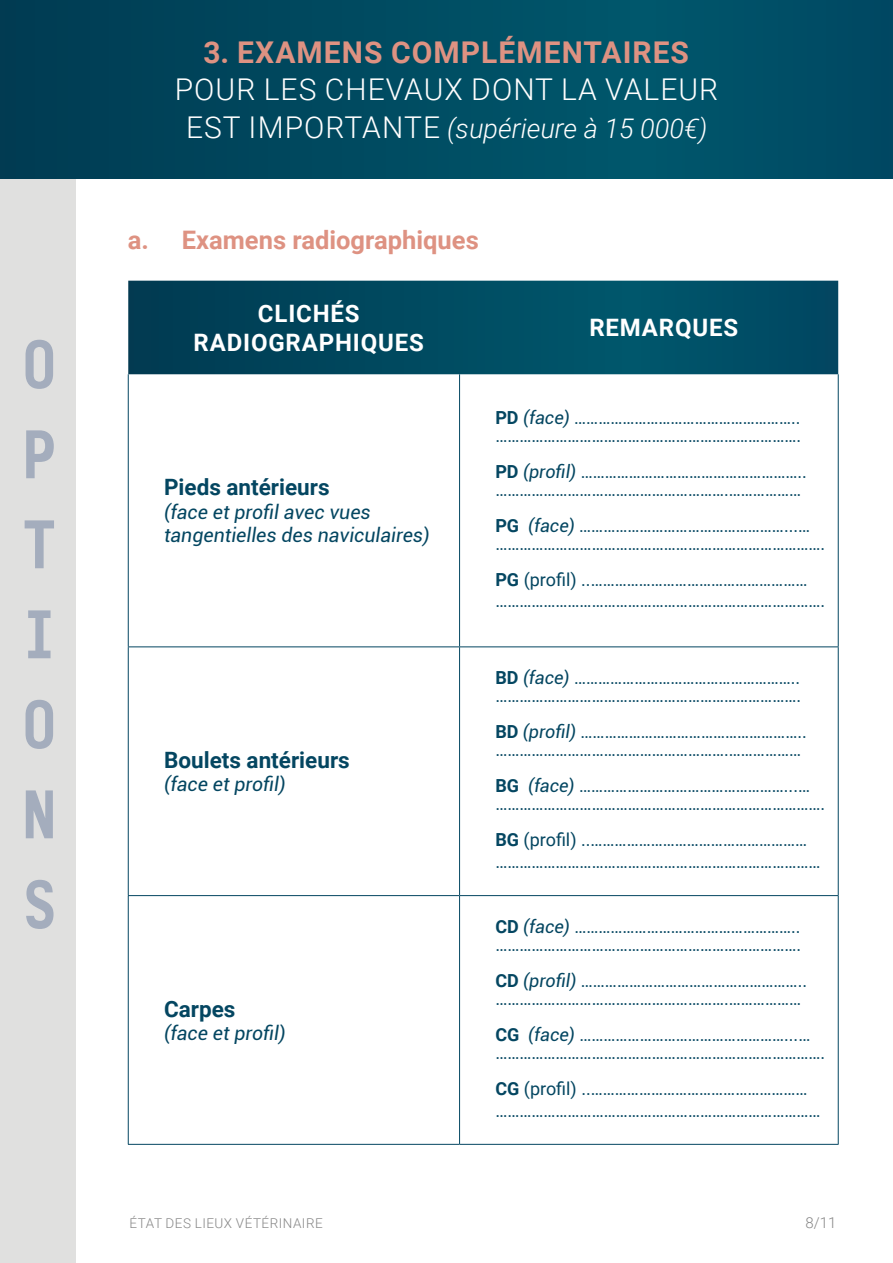
<style>
.page{position:relative;width:893px;height:1263px;background:#fff}
.page>*{position:absolute;margin:0;border:0;box-sizing:border-box;transform-origin:0 0}
.t1{font:66px "Monofonto";color:#a4adbd}
.t2{font:300 30px/37.5px "Roboto";letter-spacing:.035em;color:#fff;text-align:center}
.t3{font:italic 300 27px "Roboto";color:#fff}
.t4{font:700 25.5px "Roboto";color:#de9282}
.t5{font:700 24px/28.8px "Roboto";letter-spacing:.035em;color:#fff;text-align:center}
.t6{font:700 22.5px "Roboto";color:#044661}
.t7{font:italic 19.5px/23.4px "Roboto";color:#044661}
.t8{font:18px/18px "Roboto";color:#044661}
.t9{font:300 15px "Roboto";color:#878787}
.t10{font:300 13.5px "Roboto";letter-spacing:.035em;color:#878787}
.s1{font-weight:700;color:#de9282}
.s2{font-style:normal;font-size:30px}
.s3{font-weight:700}
.s4{font-style:italic}
</style>
<div class="page">
<div style="left:0;top:126px;width:76px;height:1137px;background:#e0e0df"></div>
<div style="left:0;top:0;width:893px;height:179px;background:linear-gradient(to right,#004056,#00556c)"></div>
<svg style="left:128px;top:281px;width:710px;height:93px;background:#004a60"></svg>
<hr style="left:838px;top:374px;width:1px;height:272px;background:#044661">
<hr style="left:460px;top:646px;width:379px;height:1px;background:#044661">
<hr style="left:838px;top:647px;width:1px;height:248px;background:#044661">
<hr style="left:460px;top:895px;width:379px;height:1px;background:#044661">
<hr style="left:838px;top:896px;width:1px;height:248px;background:#044661">
<hr style="left:460px;top:1144px;width:379px;height:1px;background:#044661">
<hr style="left:128px;top:374px;width:1px;height:272px;background:#044661">
<hr style="left:459px;top:374px;width:1px;height:272px;background:#044661">
<hr style="left:128px;top:646px;width:332px;height:1px;background:#044661">
<hr style="left:128px;top:647px;width:1px;height:248px;background:#044661">
<hr style="left:459px;top:647px;width:1px;height:248px;background:#044661">
<hr style="left:128px;top:895px;width:332px;height:1px;background:#044661">
<hr style="left:128px;top:896px;width:1px;height:248px;background:#044661">
<hr style="left:459px;top:896px;width:1px;height:248px;background:#044661">
<hr style="left:128px;top:1144px;width:332px;height:1px;background:#044661">
<p class="t1" style="left:23px;top:325px;width:35px">O</p>
<p class="t1" style="left:23px;top:415px;width:35px">P</p>
<p class="t1" style="left:23px;top:505px;width:35px">T</p>
<p class="t1" style="left:23px;top:595px;width:35px">I</p>
<p class="t1" style="left:23px;top:685px;width:35px">O</p>
<p class="t1" style="left:23px;top:775px;width:35px">N</p>
<p class="t1" style="left:23px;top:865px;width:35px">S</p>
<p class="t2" style="left:175px;top:32px;width:545px"><span class="s1">3. EXAMENS COMPLÉMENTAIRES<br></span>POUR LES CHEVAUX DONT LA VALEUR</p>
<p class="t3" style="left:186px;top:109px;width:523px"><span class="s2">EST IMPORTANTE</span> (supérieure à 15 000€)</p>
<p class="t4" style="left:128px;top:222px;width:352px">a. Examens radiographiques</p>
<p class="t5" style="left:194px;top:298px;width:232px">CLICHÉS<br>RADIOGRAPHIQUES</p>
<p class="t5" style="left:589px;top:313px;width:150px">REMARQUES</p>
<p class="t6" style="left:164px;top:472px;width:167px">Pieds antérieurs</p>
<p class="t7" style="left:164px;top:499px;width:267px">(face et profil avec vues tangentielles des naviculaires)</p>
<p class="t8" style="left:495px;top:407px;width:307px"><span class="s3">PD</span> <span class="s4">(face)</span> ……………………………………………….. ………………………………………………………………….</p>
<p class="t8" style="left:495px;top:461px;width:313px"><span class="s3">PD</span> <span class="s4">(profil)</span> ………………………………………………..</p>
<p class="t8" style="left:495px;top:479px;width:307px">………………………………………………….………………</p>
<p class="t8" style="left:495px;top:515px;width:316px"><span class="s3">PG</span> <span class="s4">(face)</span> ……………………………………………...…</p>
<p class="t8" style="left:495px;top:533px;width:331px">……………………………………………………………………….</p>
<p class="t8" style="left:495px;top:569px;width:314px"><span class="s3">PG</span> (profil) ..………………………………………………</p>
<p class="t8" style="left:495px;top:591px;width:331px">……………………………………………………………………….</p>
<p class="t6" style="left:164px;top:744px;width:187px">Boulets antérieurs</p>
<p class="t7" style="left:164px;top:772px;width:123px">(face et profil)</p>
<p class="t6" style="left:164px;top:993px;width:73px">Carpes</p>
<p class="t7" style="left:164px;top:1021px;width:123px">(face et profil)</p>
<p class="t8" style="left:495px;top:668px;width:307px"><span class="s3">BD</span> <span class="s4">(face)</span> ……………………………………………….. ………………………………………………………………….</p>
<p class="t8" style="left:495px;top:722px;width:313px"><span class="s3">BD</span> <span class="s4">(profil)</span> ………………………………………………..</p>
<p class="t8" style="left:495px;top:740px;width:307px">………………………………………………….………………</p>
<p class="t8" style="left:495px;top:776px;width:316px"><span class="s3">BG</span> <span class="s4">(face)</span> ……………………………………………...…</p>
<p class="t8" style="left:495px;top:794px;width:331px">……………………………………………………………………….</p>
<p class="t8" style="left:495px;top:830px;width:313px"><span class="s3">BG</span> (profil) ..………………………………………………</p>
<p class="t8" style="left:495px;top:852px;width:327px">………………………………………………………………………</p>
<p class="t8" style="left:495px;top:917px;width:307px"><span class="s3">CD</span> <span class="s4">(face)</span> ……………………………………………….. ………………………………………………………………….</p>
<p class="t8" style="left:495px;top:971px;width:313px"><span class="s3">CD</span> <span class="s4">(profil)</span> ………………………………………………..</p>
<p class="t8" style="left:495px;top:989px;width:307px">………………………………………………….………………</p>
<p class="t8" style="left:495px;top:1025px;width:317px"><span class="s3">CG</span> <span class="s4">(face)</span> ……………………………………………...…</p>
<p class="t8" style="left:495px;top:1043px;width:331px">……………………………………………………………………….</p>
<p class="t8" style="left:495px;top:1079px;width:314px"><span class="s3">CG</span> (profil) ..………………………………………………</p>
<p class="t8" style="left:495px;top:1101px;width:327px">………………………………………………………………………</p>
<p class="t10" style="left:130px;top:1213px;width:195px">ÉTAT DES LIEUX VÉTÉRINAIRE</p>
<p class="t9" style="left:806px;top:1212px;width:32px">8/11</p>
</div>
